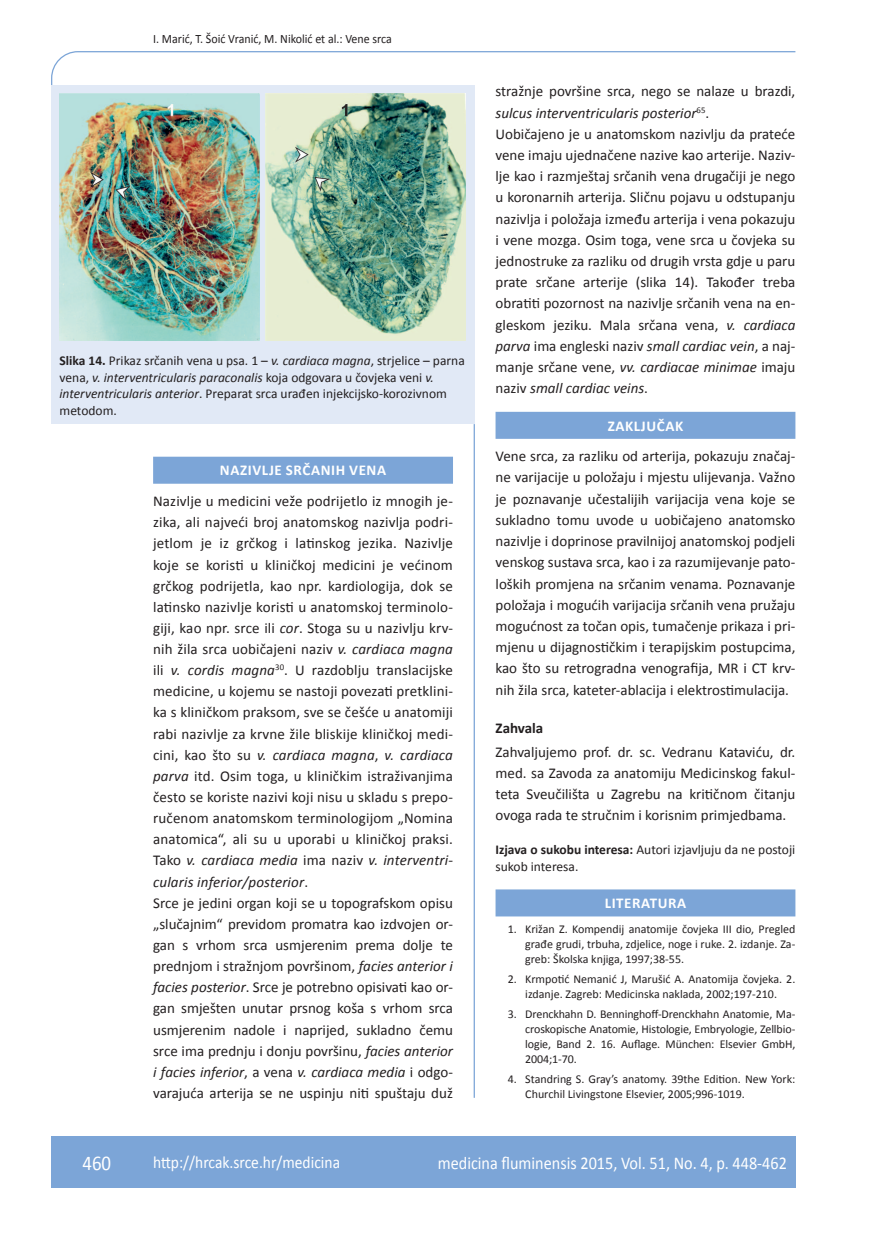
<style>
.page{position:relative;width:872px;height:1234px;background:#fff}
.page>*{position:absolute;margin:0;border:0;box-sizing:border-box;transform-origin:0 0}
.t1{font:21px "Calibri";color:#fff;scale:.9 1}
.t2{font:18px "Calibri";color:#fff;scale:.9 1}
.t3{font:17.25px "Calibri";color:#fff;scale:.9 1}
.t4{font:15px/21.1px "Calibri";color:#231f20}
.t5{font:700 15px "Calibri";letter-spacing:.04em;color:#fff}
.t6{font:700 15px "Calibri";letter-spacing:-.005em;color:#231f20}
.t7{font:13.5px/16.5px "Calibri";color:#231f20}
.t8{font:12.75px "Calibri";color:#231f20;scale:.94 1}
.t9{font:12px/15.1px "Calibri";color:#231f20;text-align:justify}
.s1{font-weight:700}
.s2{font-style:italic}
</style>
<div class="page">
<svg style="left:51px;top:51px;width:745px;height:275px"></svg>
<hr style="left:473px;top:424px;width:2px;height:673px;background:#7ca5d7">
<div style="left:51px;top:1135px;width:744px;height:51px;background:#7ca5d7"></div>
<div style="left:153px;top:456px;width:300px;height:27px;background:#7ca5d7"></div>
<div style="left:495px;top:412px;width:300px;height:27px;background:#7ca5d7"></div>
<div style="left:495px;top:889px;width:300px;height:27px;background:#7ca5d7"></div>
<div style="left:51px;top:85px;width:423px;height:339px;background:#e1e9f6"></div>
<img style="left:60px;top:94px;width:406px;height:246px">
<p class="t8" style="left:153px;top:30px;width:256px">I. Marić, T. Šoić Vranić, M. Nikolić et al.: Vene srca</p>
<p class="t7" style="left:60px;top:352px;width:407px"><span class="s1">Slika 14.</span> Prikaz srčanih vena u psa. 1 – <span class="s2">v. cardiaca magna</span>, strjelice – parna vena, <span class="s2">v. interventricularis paraconalis</span> koja odgovara u čovjeka veni <span class="s2">v. interventricularis anterior</span>. Preparat srca urađen injekcijsko-korozivnom metodom.</p>
<p class="t5" style="left:220px;top:461px;width:168px">NAZIVLJE SRČANIH VENA</p>
<p class="t4" style="left:153px;top:489px;width:301px">Nazivlje u medicini veže podrijetlo iz mnogih je&shy;zika, ali najveći broj anatomskog nazivlja podri&shy;jetlom je iz grčkog i latinskog jezika. Nazivlje koje se koristi u kliničkoj medicini je većinom grčkog podrijetla, kao npr. kardiologija, dok se latinsko nazivlje koristi u anatomskoj terminolo&shy;giji, kao npr. srce ili <span class="s2">cor</span>. Stoga su u nazivlju krv&shy;nih žila srca uobičajeni naziv <span class="s2">v. cardiaca magna </span>ili <span class="s2">v. cordis magna</span><sup>30</sup>. U razdoblju translacijske medicine, u kojemu se nastoji povezati pretklini&shy;ka s kliničkom praksom, sve se češće u anatomiji rabi nazivlje za krvne žile bliskije kliničkoj medi&shy;cini, kao što su <span class="s2">v. cardiaca magna</span>, <span class="s2">v. cardiaca parva</span> itd. Osim toga, u kliničkim istraživanjima često se koriste nazivi koji nisu u skladu s prepo&shy;ručenom anatomskom terminologijom „Nomina anatomica“, ali su u uporabi u kliničkoj praksi.<br>Tako <span class="s2">v. cardiaca media</span> ima naziv <span class="s2">v. interventri&shy;cularis inferior/posterior</span>.<br>Srce je jedini organ koji se u topografskom opisu „slučajnim“ previdom promatra kao izdvojen or&shy;gan s vrhom srca usmjerenim prema dolje te prednjom i stražnjom površinom, <span class="s2">facies anterior i facies posterior</span>. Srce je potrebno opisivati kao or&shy;gan smješten unutar prsnog koša s vrhom srca usmjerenim nadole i naprijed, sukladno čemu srce ima prednju i donju površinu, <span class="s2">facies anterior i facies inferior</span>, a vena <span class="s2">v. cardiaca media</span> i odgo&shy;varajuća arterija se ne uspinju niti spuštaju duž</p>
<p class="t4" style="left:495px;top:80px;width:301px">stražnje površine srca, nego se nalaze u brazdi, <span class="s2">sulcus interventricularis posterior</span><sup>65</sup>.<br>Uobičajeno je u anatomskom nazivlju da prateće vene imaju ujednačene nazive kao arterije. Naziv&shy;lje kao i razmještaj srčanih vena drugačiji je nego u koronarnih arterija. Sličnu pojavu u odstupanju nazivlja i položaja između arterija i vena pokazuju i vene mozga. Osim toga, vene srca u čovjeka su jednostruke za razliku od drugih vrsta gdje u paru prate srčane arterije (slika 14). Također treba obratiti pozornost na nazivlje srčanih vena na en&shy;gleskom jeziku. Mala srčana vena, <span class="s2">v. cardiaca parva</span> ima engleski naziv <span class="s2">small cardiac vein</span>, a naj&shy;manje srčane vene, <span class="s2">vv. cardiacae minimae</span> imaju naziv <span class="s2">small cardiac veins</span>.</p>
<p class="t5" style="left:607px;top:416px;width:77px">ZAKLJUČAK</p>
<p class="t4" style="left:495px;top:445px;width:301px;text-align:justify">Vene srca, za razliku od arterija, pokazuju značaj&shy;ne varijacije u položaju i mjestu ulijevanja. Važno je poznavanje učestalijih varijacija vena koje se sukladno tomu uvode u uobičajeno anatomsko nazivlje i doprinose pravilnijoj anatomskoj podjeli venskog sustava srca, kao i za razumijevanje pato&shy;loških promjena na srčanim venama. Poznavanje položaja i mogućih varijacija srčanih vena pružaju mogućnost za točan opis, tumačenje prikaza i pri&shy;mjenu u dijagnostičkim i terapijskim postupcima, kao što su retrogradna venografija, MR i CT krv&shy;nih žila srca, kateter-ablacija i elektrostimulacija.</p>
<p class="t6" style="left:495px;top:718px;width:49px">Zahvala</p>
<p class="t4" style="left:495px;top:740px;width:301px;text-align:justify">Zahvaljujemo prof. dr. sc. Vedranu Kataviću, dr. med. sa Zavoda za anatomiju Medicinskog fakul&shy;teta Sveučilišta u Zagrebu na kritičnom čitanju ovoga rada te stručnim i korisnim primjedbama.</p>
<p class="t7" style="left:495px;top:840px;width:301px"><span class="s1">Izjava o sukobu interesa:</span> Autori izjavljuju da ne postoji sukob interesa.</p>
<p class="t5" style="left:604px;top:893px;width:83px">LITERATURA</p>
<p class="t9" style="left:525px;top:920px;width:271px;text-indent:-18px">1. Križan Z. Kompendij anatomije čovjeka III dio, Pregled građe grudi, trbuha, zdjelice, noge i ruke. 2. izdanje. Za&shy;greb: Školska knjiga, 1997;38-55.</p>
<p class="t9" style="left:507px;top:970px;width:289px;text-align:center">2. Krmpotić Nemanić J, Marušić A. Anatomija čovjeka. 2. izdanje. Zagreb: Medicinska naklada, 2002;197-210.</p>
<p class="t9" style="left:525px;top:1005px;width:271px;text-indent:-18px">3. Drenckhahn D. Benninghoff-Drenckhahn Anatomie, Ma&shy;croskopische Anatomie, Histologie, Embryologie, Zellbio&shy;logie, Band 2. 16. Auflage. München: Elsevier GmbH, 2004;1-70.</p>
<p class="t9" style="left:525px;top:1070px;width:271px;text-indent:-18px">4. Standring S. Gray’s anatomy. 39the Edition. New York:<br>Churchil Livingstone Elsevier, 2005;996-1019.</p>
<h1 class="t1" style="left:82px;top:1149px;width:33px">460</h1>
<p class="t3" style="left:153px;top:1150px;width:209px">http://hrcak.srce.hr/medicina</p>
<p class="t2" style="left:438px;top:1151px;width:389px">medicina fluminensis 2015, Vol. 51, No. 4, p. 448-462</p>
</div>
